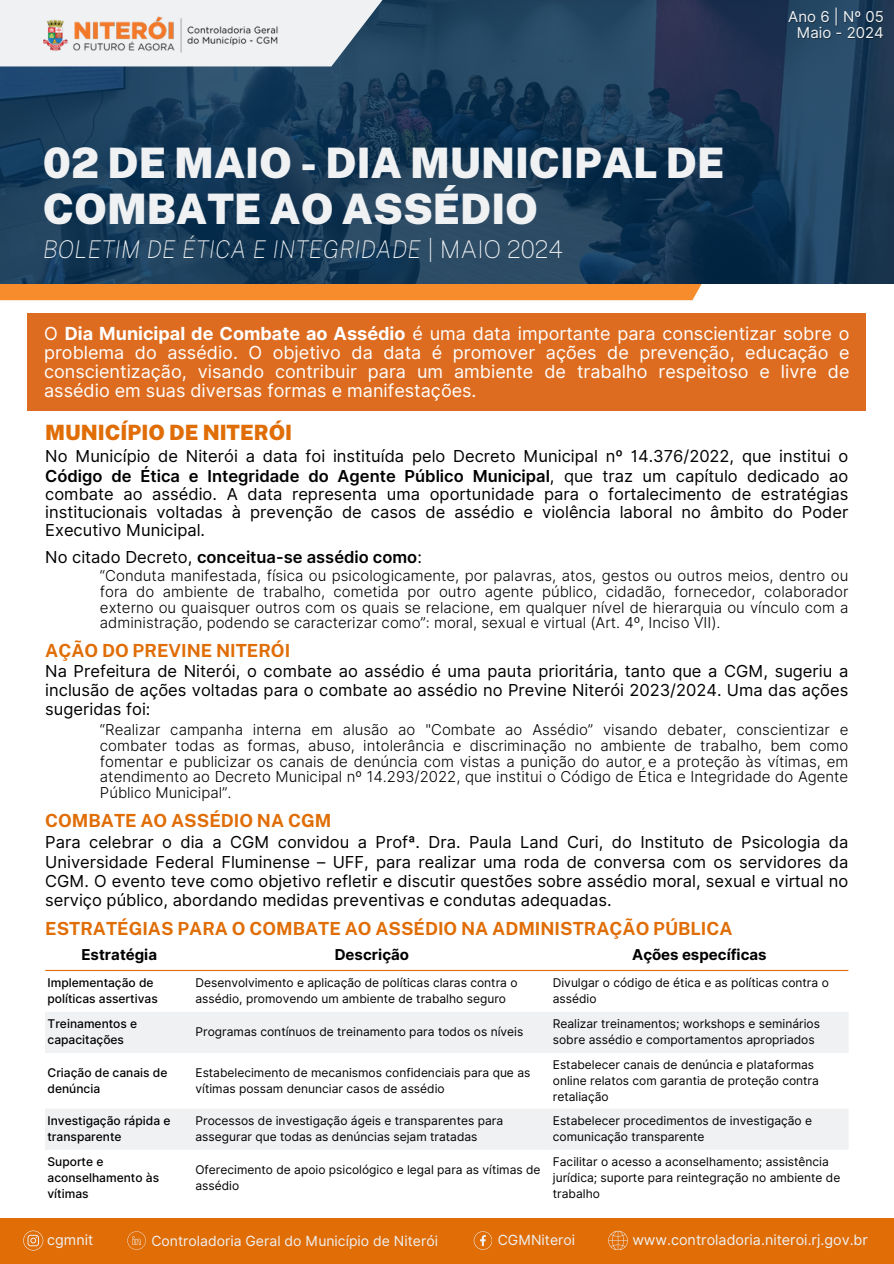
<style>
.page{position:relative;width:894px;height:1264px;background:#fff}
.page>*{position:absolute;margin:0;border:0;box-sizing:border-box;transform-origin:0 0}
.t1{font:900 42px/46.2px "Public Sans";color:#eff1f3}
.t2{font:italic 100 24.45px "Public Sans";color:#eff1f3}
.t3{font:900 21px "Public Sans";color:#e06d06}
.t4{font:18px/19.2px "Inter";color:#fff;text-align:justify}
.t5{font:700 18px "Public Sans";color:#e06d06}
.t6{font:16.5px/19.2px "Inter";color:#000;text-align:justify}
.t7{font:600 16.5px "Inter";color:#000}
.t8{font:300 15px/15.8px "Inter";color:#000;text-align:justify}
.t9{font:700 15px "Inter";color:#000}
.t10{font:15px "Inter";color:#eff1f3}
.t11{font:14.25px "Inter";color:#eff1f3}
.t12{font:13.95px "Inter";color:#eff1f3}
.t13{font:12px/16px "Inter";color:#000}
.t14{font:500 12px/16px "Inter";color:#000}
.s1{font-style:normal}
.s2{font-weight:700}
.s3{font-weight:600}
.s4{font-weight:400}
</style>
<div class="page">
<svg style="left:0;top:283px;width:893px;height:17px;fill:#f68c2b"></svg>
<svg style="left:0;top:0;width:893px;height:283px;background:#1a3b59"></svg>
<svg style="left:0;top:0;width:411px;height:66px;fill:#eff1f3"></svg>
<div style="left:0;top:1217px;width:893px;height:46px;background:#e06d06"></div>
<img style="left:29px;top:0;width:263px;height:74px">
<svg style="left:127px;top:1231px;width:18px;height:18px"></svg>
<svg style="left:473px;top:1231px;width:18px;height:18px"></svg>
<svg style="left:23px;top:1230px;width:20px;height:20px"></svg>
<svg style="left:608px;top:1230px;width:19px;height:19px"></svg>
<div style="left:28px;top:313px;width:837px;height:98px;background:#dd6c20"></div>
<svg style="left:45px;top:1012px;width:803px;height:137px;fill:#eff1f3"></svg>
<hr style="left:45px;top:969px;width:803px;height:2px;background:#e06d06">
<p class="t1" style="left:43px;top:139px;width:682px">02 DE MAIO - DIA MUNICIPAL DE<br>COMBATE AO ASSÉDIO</p>
<p class="t2" style="left:43px;top:234px;width:521px">BOLETIM DE ÉTICA E INTEGRIDADE <span class="s1">| MAIO 2024</span></p>
<p class="t10" style="left:788px;top:8px;width:97px">Ano 6 | Nº 05</p>
<p class="t10" style="left:796px;top:24px;width:89px">Maio - 2024</p>
<h5 class="t4" style="left:44px;top:324px;width:806px">O <span class="s2">Dia Municipal de Combate ao Assédio</span> é uma data importante para conscientizar sobre o problema do assédio. O objetivo da data é promover ações de prevenção, educação e conscientização, visando contribuir para um ambiente de trabalho respeitoso e livre de assédio em suas diversas formas e manifestações.</h5>
<p class="t3" style="left:45px;top:420px;width:248px">MUNICÍPIO DE NITERÓI</p>
<p class="t6" style="left:45px;top:447px;width:804px;line-height:18.3px">No Município de Niterói a data foi instituída pelo Decreto Municipal nº 14.376/2022, que institui o <span class="s3">Código de Ética e Integridade do Agente Público Municipal</span>, que traz um capítulo dedicado ao combate ao assédio. A data representa uma oportunidade para o fortalecimento de estratégias institucionais voltadas à prevenção de casos de assédio e violência laboral no âmbito do Poder Executivo Municipal.</p>
<p class="t7" style="left:45px;top:546px;width:378px"><span class="s4">No citado Decreto,</span> conceitua-se assédio como<span class="s4">:</span></p>
<p class="t8" style="left:100px;top:568px;width:749px">“Conduta manifestada, física ou psicologicamente, por palavras, atos, gestos ou outros meios, dentro ou fora do ambiente de trabalho, cometida por outro agente público, cidadão, fornecedor, colaborador externo ou quaisquer outros com os quais se relacione, em qualquer nível de hierarquia ou vínculo com a administração, podendo se caracterizar como”: moral, sexual e virtual (Art. 4º, Inciso VII).</p>
<p class="t5" style="left:45px;top:640px;width:246px">AÇÃO DO PREVINE NITERÓI</p>
<p class="t6" style="left:45px;top:661px;width:804px">Na Prefeitura de Niterói, o combate ao assédio é uma pauta prioritária, tanto que a CGM, sugeriu a inclusão de ações voltadas para o combate ao assédio no Previne Niterói 2023/2024. Uma das ações sugeridas foi:</p>
<p class="t8" style="left:100px;top:721px;width:749px">“Realizar campanha interna em alusão ao "Combate ao Assédio” visando debater, conscientizar e combater todas as formas, abuso, intolerância e discriminação no ambiente de trabalho, bem como fomentar e publicizar os canais de denúncia com vistas a punição do autor e a proteção às vítimas, em atendimento ao Decreto Municipal nº 14.293/2022, que institui o Código de Ética e Integridade do Agente Público Municipal”.</p>
<p class="t5" style="left:45px;top:809px;width:287px">COMBATE AO ASSÉDIO NA CGM</p>
<p class="t6" style="left:45px;top:832px;width:804px">Para celebrar o dia a CGM convidou a Profª. Dra. Paula Land Curi, do Instituto de Psicologia da Universidade Federal Fluminense – UFF, para realizar uma roda de conversa com os servidores da CGM. O evento teve como objetivo refletir e discutir questões sobre assédio moral, sexual e virtual no serviço público, abordando medidas preventivas e condutas adequadas.</p>
<p class="t5" style="left:45px;top:918px;width:688px">ESTRATÉGIAS PARA O COMBATE AO ASSÉDIO NA ADMINISTRAÇÃO PÚBLICA</p>
<h3 class="t9" style="left:81px;top:945px;width:77px">Estratégia</h3>
<h5 class="t9" style="left:334px;top:945px;width:76px">Descrição</h5>
<h5 class="t9" style="left:632px;top:945px;width:136px">Ações específicas</h5>
<p class="t14" style="left:47px;top:974px;width:112px">Implementação de políticas assertivas</p>
<h4 class="t13" style="left:195px;top:974px;width:323px">Desenvolvimento e aplicação de políticas claras contra o assédio, promovendo um ambiente de trabalho seguro</h4>
<h5 class="t13" style="left:552px;top:974px;width:277px">Divulgar o código de ética e as políticas contra o assédio</h5>
<p class="t14" style="left:47px;top:1015px;width:91px">Treinamentos e capacitações</p>
<h4 class="t13" style="left:195px;top:1023px;width:329px">Programas contínuos de treinamento para todos os níveis</h4>
<h5 class="t13" style="left:552px;top:1015px;width:269px">Realizar treinamentos; workshops e seminários sobre assédio e comportamentos apropriados</h5>
<h4 class="t14" style="left:47px;top:1064px;width:121px">Criação de canais de denúncia</h4>
<p class="t13" style="left:195px;top:1064px;width:336px">Estabelecimento de mecanismos confidenciais para que as vítimas possam denunciar casos de assédio</p>
<p class="t13" style="left:552px;top:1056px;width:267px">Estabelecer canais de denúncia e plataformas online relatos com garantia de proteção contra retaliação</p>
<p class="t14" style="left:47px;top:1112px;width:124px">Investigação rápida e transparente</p>
<p class="t13" style="left:195px;top:1112px;width:309px">Processos de investigação ágeis e transparentes para assegurar que todas as denúncias sejam tratadas</p>
<p class="t13" style="left:552px;top:1112px;width:261px">Estabelecer procedimentos de investigação e comunicação transparente</p>
<p class="t14" style="left:47px;top:1153px;width:113px">Suporte e aconselhamento às vítimas</p>
<p class="t13" style="left:195px;top:1161px;width:346px">Oferecimento de apoio psicológico e legal para as vítimas de assédio</p>
<p class="t13" style="left:552px;top:1153px;width:289px">Facilitar o acesso a aconselhamento; assistência jurídica; suporte para reintegração no ambiente de trabalho</p>
<h1 class="t11" style="left:47px;top:1231px;width:48px">cgmnit</h1>
<p class="t12" style="left:151px;top:1232px;width:288px">Controladoria Geral do Município de Niterói</p>
<p class="t12" style="left:497px;top:1231px;width:79px">CGMNiteroi</p>
<h2 class="t11" style="left:632px;top:1231px;width:237px">www.controladoria.niteroi.rj.gov.br</h2>
</div>
